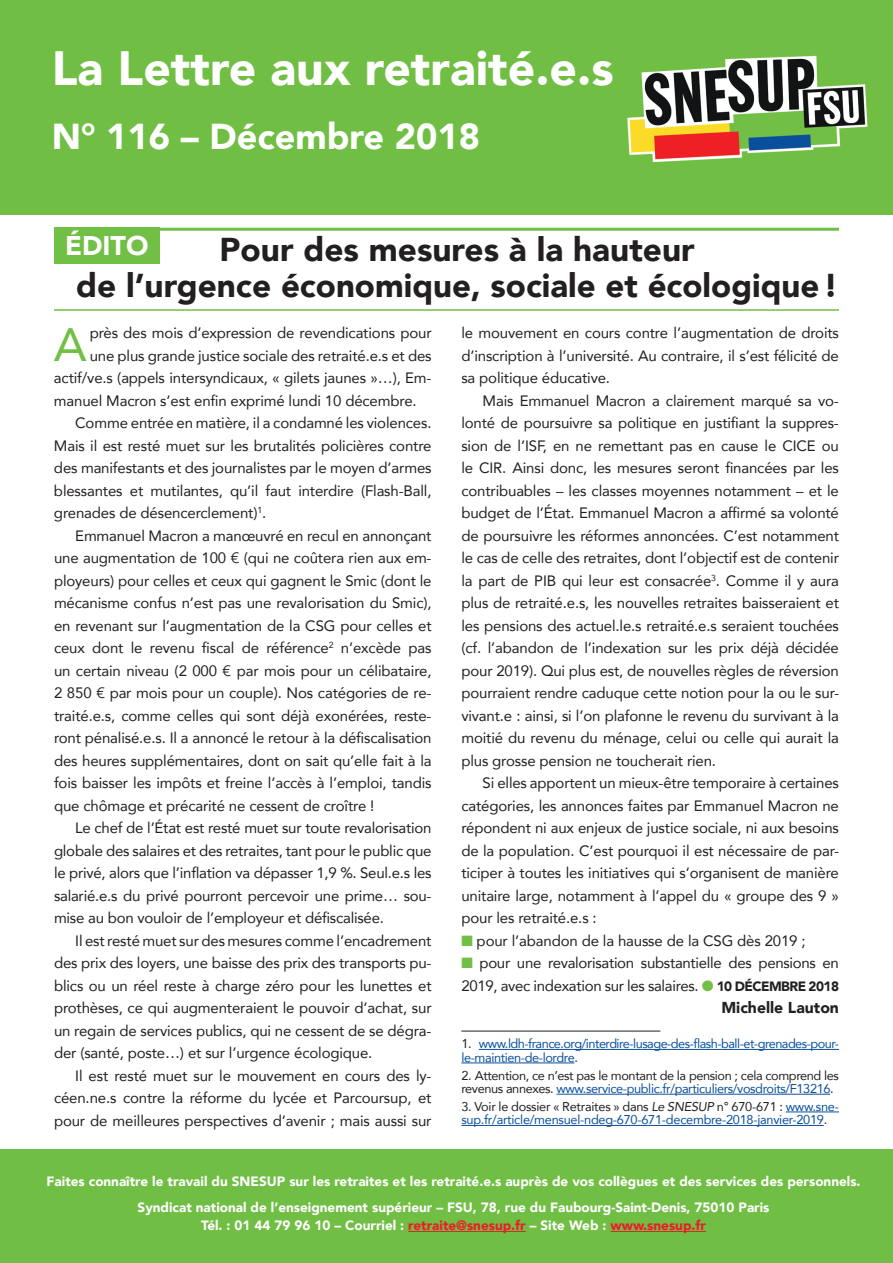
<style>
.page{position:relative;width:893px;height:1263px;background:#fff}
.page>*{position:absolute;margin:0;border:0;box-sizing:border-box;transform-origin:0 0}
.t1{font:900 48px "Avenir";color:#fff}
.t2{font:46.8px "Avenir";color:#71bf44}
.t3{font:900 36px "Avenir";color:#fff}
.t4{font:900 33px/36px "Avenir";color:#231f20;text-align:center}
.t5{font:900 27px "Avenir";color:#fff}
.t6{font:900 15.75px "Avenir";color:#231f20}
.t7{font:15px/22.5px "Avenir";letter-spacing:-.01em;color:#231f20;text-align:justify}
.t8{font:900 13.5px/26.5px "Avenir";color:#fff;text-align:center}
.t9{font:12.75px/13.5px "Avenir";letter-spacing:-.03em;color:#231f20}
.t10{font:12.75px/13.5px "Avenir";letter-spacing:-.02em;color:#0a4f9b}
.t11{font:12.75px/13.5px "Avenir";letter-spacing:-.04em;color:#0a4f9b}
.s1{color:#71bf44}
.s2{font-weight:900;font-size:13.5px}
.s3{color:#231f20}
.s4{color:#0a4f9b}
.s5{font-style:italic;color:#231f20}
.s6{color:#eb1c28}
</style>
<div class="page">
<div style="left:0;top:0;width:893px;height:215px;background:#70be44"></div>
<div style="left:0;top:1149px;width:893px;height:114px;background:#70be44"></div>
<img style="left:627px;top:55px;width:241px;height:106px">
<hr style="left:461px;top:1031px;width:199px;height:1px;background:#231f20">
<hr style="left:479px;top:1049px;width:360px;height:1px;background:#0a4f9b">
<hr style="left:461px;top:1062px;width:113px;height:1px;background:#0a4f9b">
<hr style="left:556px;top:1094px;width:274px;height:1px;background:#0a4f9b">
<hr style="left:786px;top:1111px;width:53px;height:1px;background:#0a4f9b">
<hr style="left:461px;top:1125px;width:363px;height:1px;background:#0a4f9b">
<hr style="left:54px;top:228px;width:785px;height:3px;background:#71bf44">
<hr style="left:54px;top:309px;width:785px;height:2px;background:#71bf44">
<div style="left:54px;top:227px;width:105px;height:37px;background:#71bf44"></div>
<hr style="left:408px;top:1231px;width:118px;height:1px;background:#eb1c28">
<hr style="left:610px;top:1231px;width:96px;height:1px;background:#eb1c28">
<h1 class="t1" style="left:52px;top:27px;width:563px">La Lettre aux retraité.e.s</h1>
<h3 class="t3" style="left:52px;top:106px;width:430px">N° 116 – Décembre 2018</h3>
<h3 class="t5" style="left:65px;top:222px;width:85px">ÉDITO</h3>
<h3 class="t4" style="left:76px;top:230px;width:764px">Pour des mesures à la hauteur<br>de l’urgence économique, sociale et écologique!</h3>
<h2 class="t2" style="left:54px;top:307px;width:34px">A</h2>
<p class="t7" style="left:90px;top:321px;width:343px">près des mois d’expression de revendications pour</p>
<p class="t7" style="left:90px;top:344px;width:343px">une plus grande justice sociale des retraité.e.s et des</p>
<p class="t7" style="left:54px;top:366px;width:379px">actif/ve.s (appels intersyndicaux, « gilets jaunes »…), Em-</p>
<p class="t7" style="left:54px;top:389px;width:364px">manuel Macron s’est enfin exprimé lundi 10 décembre.</p>
<p class="t7" style="left:75px;top:411px;width:358px">Comme entrée en matière, il a condamné les violences.</p>
<p class="t7" style="left:54px;top:434px;width:379px">Mais il est resté muet sur les brutalités policières contre</p>
<p class="t7" style="left:54px;top:456px;width:379px">des manifestants et des journalistes par le moyen d’armes</p>
<p class="t7" style="left:54px;top:479px;width:379px">blessantes et mutilantes, qu’il faut interdire (Flash-Ball,</p>
<p class="t7" style="left:54px;top:501px;width:214px">grenades de désencerclement)<sup>1</sup>.</p>
<p class="t7" style="left:75px;top:524px;width:358px">Emmanuel Macron a manœuvré en recul en annonçant</p>
<p class="t7" style="left:54px;top:546px;width:379px">une augmentation de 100 € (qui ne coûtera rien aux em-</p>
<p class="t7" style="left:54px;top:569px;width:379px">ployeurs) pour celles et ceux qui gagnent le Smic (dont le</p>
<p class="t7" style="left:54px;top:591px;width:379px">mécanisme confus n’est pas une revalorisation du Smic),</p>
<p class="t7" style="left:54px;top:614px;width:379px">en revenant sur l’augmentation de la CSG pour celles et</p>
<p class="t7" style="left:54px;top:636px;width:379px">ceux dont le revenu fiscal de référence<sup>2</sup> n’excède pas</p>
<p class="t7" style="left:54px;top:659px;width:379px">un certain niveau (2 000 € par mois pour un célibataire,</p>
<p class="t7" style="left:54px;top:681px;width:379px">2 850 € par mois pour un couple). Nos catégories de re-</p>
<p class="t7" style="left:54px;top:704px;width:379px">traité.e.s, comme celles qui sont déjà exonérées, reste-</p>
<p class="t7" style="left:54px;top:726px;width:379px">ront pénalisé.e.s. Il a annoncé le retour à la défiscalisation</p>
<p class="t7" style="left:54px;top:749px;width:379px">des heures supplémentaires, dont on sait qu’elle fait à la</p>
<p class="t7" style="left:54px;top:771px;width:379px">fois baisser les impôts et freine l’accès à l’emploi, tandis</p>
<p class="t7" style="left:54px;top:794px;width:322px">que chômage et précarité ne cessent de croître !</p>
<p class="t7" style="left:75px;top:816px;width:358px">Le chef de l’État est resté muet sur toute revalorisation</p>
<p class="t7" style="left:54px;top:839px;width:379px">globale des salaires et des retraites, tant pour le public que</p>
<p class="t7" style="left:54px;top:861px;width:379px">le privé, alors que l’inflation va dépasser 1,9 %. Seul.e.s les</p>
<p class="t7" style="left:54px;top:884px;width:379px">salarié.e.s du privé pourront percevoir une prime… sou-</p>
<p class="t7" style="left:54px;top:906px;width:331px">mise au bon vouloir de l’employeur et défiscalisée.</p>
<p class="t7" style="left:75px;top:929px;width:358px">Il est resté muet sur des mesures comme l’encadrement</p>
<p class="t7" style="left:54px;top:951px;width:379px">des prix des loyers, une baisse des prix des transports pu-</p>
<p class="t7" style="left:54px;top:974px;width:379px">blics ou un réel reste à charge zéro pour les lunettes et</p>
<p class="t7" style="left:54px;top:996px;width:379px">prothèses, ce qui augmenteraient le pouvoir d’achat, sur</p>
<p class="t7" style="left:54px;top:1019px;width:379px">un regain de services publics, qui ne cessent de se dégra-</p>
<p class="t7" style="left:54px;top:1041px;width:320px">der (santé, poste…) et sur l’urgence écologique.</p>
<p class="t7" style="left:75px;top:1064px;width:358px">Il est resté muet sur le mouvement en cours des ly-</p>
<p class="t7" style="left:54px;top:1086px;width:379px">céen.ne.s contre la réforme du lycée et Parcoursup, et</p>
<p class="t7" style="left:54px;top:1109px;width:379px">pour de meilleures perspectives d’avenir ; mais aussi sur</p>
<p class="t7" style="left:461px;top:321px;width:379px">le mouvement en cours contre l’augmentation de droits d’inscription à l’université. Au contraire, il s’est félicité de sa politique éducative.</p>
<p class="t7" style="left:461px;top:389px;width:379px;text-indent:21px">Mais Emmanuel Macron a clairement marqué sa vo&shy;lonté de poursuivre sa politique en justifiant la suppres&shy;sion de l’ISF, en ne remettant pas en cause le CICE ou le CIR. Ainsi donc, les mesures seront financées par les contribuables – les classes moyennes notamment – et le budget de l’État. Emmanuel Macron a affirmé sa volonté de poursuivre les réformes annoncées. C’est notamment le cas de celle des retraites, dont l’objectif est de contenir la part de PIB qui leur est consacrée<sup>3</sup>. Comme il y aura plus de retraité.e.s, les nouvelles retraites baisseraient et les pensions des actuel.le.s retraité.e.s seraient touchées (cf. l’abandon de l’indexation sur les prix déjà décidée pour 2019). Qui plus est, de nouvelles règles de réversion pourraient rendre caduque cette notion pour la ou le sur&shy;vivant.e : ainsi, si l’on plafonne le revenu du survivant à la moitié du revenu du ménage, celui ou celle qui aurait la plus grosse pension ne toucherait rien.</p>
<p class="t7" style="left:461px;top:771px;width:379px;text-indent:21px">Si elles apportent un mieux-être temporaire à certaines catégories, les annonces faites par Emmanuel Macron ne répondent ni aux enjeux de justice sociale, ni aux besoins de la population. C’est pourquoi il est nécessaire de par&shy;ticiper à toutes les initiatives qui s’organisent de manière unitaire large, notamment à l’appel du « groupe des 9 » pour les retraité.e.s :</p>
<p class="t7" style="left:461px;top:929px;width:346px"><span class="s1">■</span> pour l’abandon de la hausse de la CSG dès 2019 ;</p>
<p class="t7" style="left:461px;top:951px;width:379px"><span class="s1">■</span> pour une revalorisation substantielle des pensions en<br>2019, avec indexation sur les salaires. <span class="s1">●</span> <span class="s2">10 DÉCEMBRE 2018</span></p>
<p class="t6" style="left:721px;top:994px;width:119px">Michelle Lauton</p>
<p class="t11" style="left:461px;top:1037px;width:379px"><span class="s3">1.</span> www.ldh-france.org/interdire-lusage-des-flash-ball-et-grenades-pour&shy;le-maintien-de-lordre<span class="s3">.</span></p>
<p class="t9" style="left:461px;top:1068px;width:379px">2. Attention, ce n’est pas le montant de la pension ; cela comprend les revenus annexes. <span class="s4">www.service-public.fr/particuliers/vosdroits/F13216</span>.</p>
<p class="t10" style="left:461px;top:1099px;width:379px"><span class="s3">3. Voir le dossier « Retraites » dans</span> <span class="s5">Le SNESUP</span> <span class="s3">n° 670-671 :</span> www.sne&shy;sup.fr/article/mensuel-ndeg-670-671-decembre-2018-janvier-2019<span class="s3">.</span></p>
<p class="t8" style="left:47px;top:1167px;width:815px">Faites connaître le travail du SNESUP sur les retraites et les retraité.e.s auprès de vos collègues et des services des personnels.<br>Syndicat national de l’enseignement supérieur – FSU, 78, rue du Faubourg-Saint-Denis, 75010 Paris</p>
<p class="t8" style="left:201px;top:1212px;width:506px">Tél. : 01 44 79 96 10 – Courriel : <span class="s6">retraite@snesup.fr</span> – Site Web : <span class="s6">www.snesup.fr</span></p>
</div>
